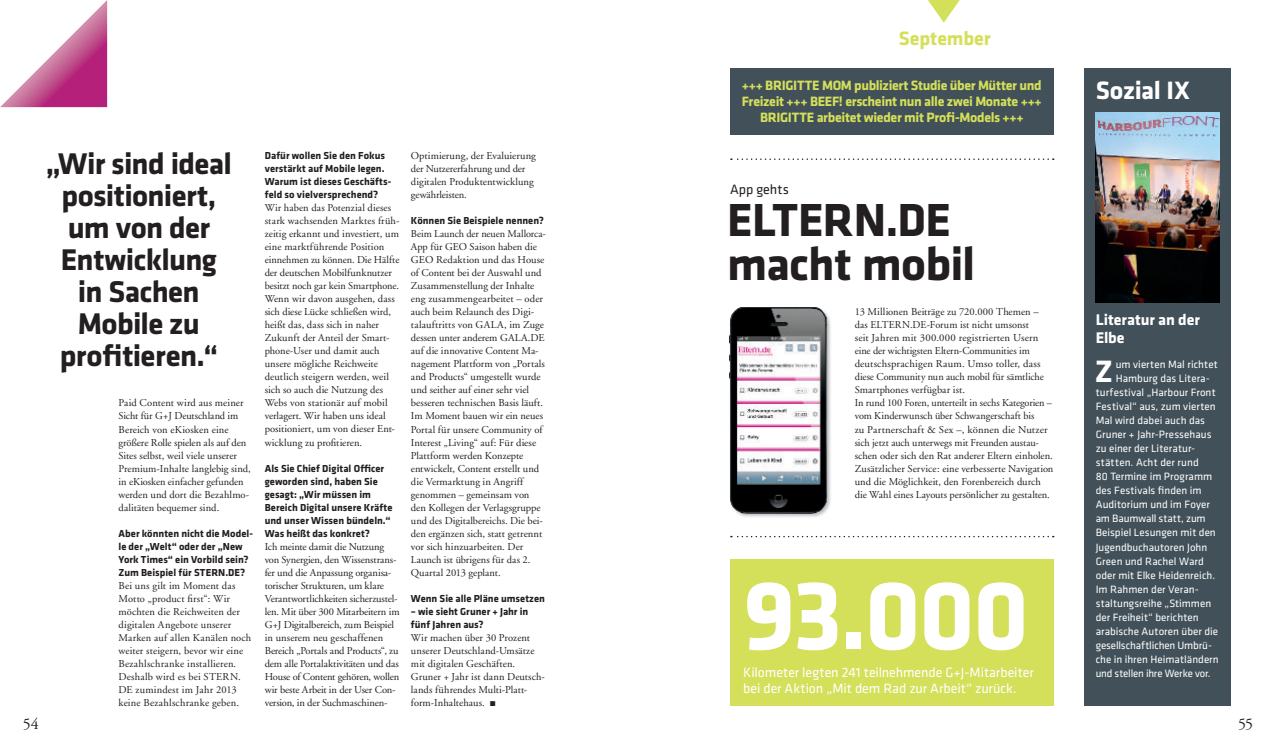
<style>
.page{position:relative;width:1276px;height:752px;background:#fff}
.page>*{position:absolute;margin:0;border:0;box-sizing:border-box;transform-origin:0 0}
.t1{font:700 102px "Klavika";color:#fff}
.t2{font:700 48px/44px "Klavika";letter-spacing:-.015em;color:#231f20}
.t3{font:700 32px "Klavika";color:#fff}
.t4{font:700 31px/32px "Klavika";letter-spacing:-.02em;color:#231f20;text-align:center}
.t5{font:700 26px "Klavika";letter-spacing:-.01em;color:#fff}
.t6{font:700 20px "Klavika";letter-spacing:-.005em;color:#d4e05a}
.t7{font:700 16px/18px "Klavika";letter-spacing:-.005em;color:#fff}
.t8{font:16px "Adobe Garamond";color:#231f20}
.t9{font:700 14px/16px "Klavika";letter-spacing:-.025em;color:#d4e05a;text-align:center}
.t10{font:14px/16px "Klavika";letter-spacing:-.01em;color:#fff}
.t11{font:14px "Klavika";color:#231f20}
.t12{font:11px "Klavika";color:#fff}
.t13{font:10.5px/13px "Adobe Garamond";color:#231f20}
.t14{font:700 10.5px "Klavika";color:#231f20}
.s1{font-size:30px}
.s2{font-family:"Klavika";font-weight:700}
</style>
<div class="page">
<svg style="left:0;top:0;width:107px;height:107px"></svg>
<div style="left:1084px;top:68px;width:146px;height:637px;background:#425159"></div>
<svg style="left:928px;top:0;width:32px;height:23px"></svg>
<div style="left:730px;top:68px;width:323px;height:66px;background:#425159"></div>
<img style="left:729px;top:307px;width:102px;height:210px">
<img style="left:1095px;top:112px;width:124px;height:190px">
<div style="left:730px;top:559px;width:323px;height:146px;background:#d4e05a"></div>
<svg style="left:731px;top:535px;width:322px;height:2px"></svg>
<svg style="left:731px;top:158px;width:322px;height:2px"></svg>
<p class="t4" style="left:46px;top:148px;width:188px">„Wir sind ideal positioniert, um von der<br>Entwicklung in Sachen<br>Mobile zu profitieren.<span class="s1">“</span></p>
<p class="t8" style="left:23px;top:715px;width:17px">54</p>
<p class="t13" style="left:118px;top:396px;width:134px">Paid Content wird aus meiner<br>Sicht für G+J Deutschland im<br>Bereich von eKiosken eine größere Rolle spielen als auf den<br>Sites selbst, weil viele unserer<br>Premium-Inhalte langlebig sind, in eKiosken einfacher gefunden werden und dort die Bezahlmo&shy;dalitäten bequemer sind.</p>
<p class="t13" style="left:118px;top:526px;width:136px"><span class="s2">Aber könnten nicht die Model&shy;le der „Welt“ oder der „New<br>York Times“ ein Vorbild sein?<br>Zum Beispiel für STERN.DE?<br></span>Bei uns gilt im Moment das<br>Motto „product first“: Wir möchten die Reichweiten der digitalen Angebote unserer<br>Marken auf allen Kanälen noch weiter steigern, bevor wir eine<br>Bezahlschranke installieren.<br>Deshalb wird es bei STERN.<br>DE zumindest im Jahr 2013 keine Bezahlschranke geben.</p>
<p class="t13" style="left:265px;top:149px;width:136px"><span class="s2">Dafür wollen Sie den Fokus verstärkt auf Mobile legen.<br>Warum ist dieses Geschäfts&shy;feld so vielversprechend?<br></span>Wir haben das Potenzial dieses stark wachsenden Marktes früh&shy;zeitig erkannt und investiert, um eine marktführende Position einnehmen zu können. Die Hälfte der deutschen Mobilfunknutzer besitzt noch gar kein Smartphone.<br>Wenn wir davon ausgehen, dass sich diese Lücke schließen wird, heißt das, dass sich in naher<br>Zukunft der Anteil der Smart&shy;phone-User und damit auch unsere mögliche Reichweite deutlich steigern werden, weil sich so auch die Nutzung des<br>Webs von stationär auf mobil verlagert. Wir haben uns ideal positioniert, um von dieser Ent&shy;wicklung zu profitieren.</p>
<p class="t13" style="left:265px;top:461px;width:136px"><span class="s2">Als Sie Chief Digital Officer geworden sind, haben Sie gesagt: „Wir müssen im<br>Bereich Digital unsere Kräfte und unser Wissen bündeln.“<br>Was heißt das konkret?<br></span>Ich meinte damit die Nutzung von Synergien, den Wissenstrans&shy;fer und die Anpassung organisa&shy;torischer Strukturen, um klare<br>Verantwortlichkeiten sicherzustel&shy;len. Mit über 300 Mitarbeitern im<br>G+J Digitalbereich, zum Beispiel in unserem neu geschaffenen<br>Bereich „Portals and Products“, zu dem alle Portalaktivitäten und das<br>House of Content gehören, wollen wir beste Arbeit in der User Con&shy;version, in der Suchmaschinen-</p>
<p class="t13" style="left:411px;top:149px;width:126px">Optimierung, der Evaluierung der Nutzererfahrung und der digitalen Produktentwicklung gewährleisten.</p>
<p class="t13" style="left:411px;top:214px;width:136px"><span class="s2">Können Sie Beispiele nennen?<br></span>Beim Launch der neuen Mallorca-<br>App für GEO Saison haben die<br>GEO Redaktion und das House of Content bei der Auswahl und<br>Zusammenstellung der Inhalte eng zusammengearbeitet – oder auch beim Relaunch des Digi&shy;talauftritts von GALA, im Zuge dessen unter anderem GALA.DE auf die innovative Content Ma&shy;nagement Plattform von „Portals and Products“ umgestellt wurde und seither auf einer sehr viel besseren technischen Basis läuft.<br>Im Moment bauen wir ein neues<br>Portal für unsere Community of<br>Interest „Living“ auf: Für diese<br>Plattform werden Konzepte entwickelt, Content erstellt und die Vermarktung in Angriff genommen – gemeinsam von den Kollegen der Verlagsgruppe und des Digitalbereichs. Die bei&shy;den ergänzen sich, statt getrennt vor sich hinzuarbeiten. Der<br>Launch ist übrigens für das 2.<br>Quartal 2013 geplant.</p>
<p class="t14" style="left:411px;top:592px;width:136px">Wenn Sie alle Pläne umsetzen</p>
<p class="t13" style="left:411px;top:604px;width:135px"><span class="s2">– wie sieht Gruner + Jahr in fünf Jahren aus?<br></span>Wir machen über 30 Prozent unserer Deutschland-Umsätze mit digitalen Geschäften.<br>Gruner + Jahr ist dann Deutsch&shy;lands führendes Multi-Platt&shy;form-Inhaltehaus. ■</p>
<h3 class="t6" style="left:899px;top:28px;width:93px">September</h3>
<h3 class="t9" style="left:742px;top:77px;width:301px">+++ BRIGITTE MOM publiziert Studie über Mütter und<br>Freizeit +++ BEEF! erscheint nun alle zwei Monate +++<br>BRIGITTE arbeitet wieder mit Profi-Models +++</h3>
<h3 class="t5" style="left:1095px;top:76px;width:96px">Sozial IX</h3>
<h3 class="t11" style="left:730px;top:182px;width:60px">App gehts</h3>
<h2 class="t2" style="left:727px;top:199px;width:250px">ELTERN.DE macht mobil</h2>
<p class="t13" style="left:854px;top:305px;width:200px">13 Millionen Beiträge zu 720.000 Themen – das ELTERN.DE-Forum ist nicht umsonst<br>seit Jahren mit 300.000 registrierten Usern eine der wichtigsten Eltern-Communities im deutschsprachigen Raum. Umso toller, dass diese Community nun auch mobil für sämtliche Smartphones verfügbar ist.<br>In rund 100 Foren, unterteilt in sechs Kategorien – vom Kinderwunsch über Schwangerschaft bis<br>zu Partnerschaft &amp; Sex –, können die Nutzer sich jetzt auch unterwegs mit Freunden austau&shy;schen oder sich den Rat anderer Eltern einholen.<br>Zusätzlicher Service: eine verbesserte Navigation und die Möglichkeit, den Forenbereich durch die Wahl eines Layouts persönlicher zu gestalten.</p>
<h1 class="t1" style="left:743px;top:559px;width:287px">93.000</h1>
<h3 class="t10" style="left:743px;top:664px;width:292px">Kilometer legten 241 teilnehmende G+J-Mitarbeiter bei der Aktion „Mit dem Rad zur Arbeit“ zurück.</h3>
<h3 class="t7" style="left:1095px;top:311px;width:106px">Literatur an der<br>Elbe</h3>
<h3 class="t3" style="left:1095px;top:354px;width:20px">Z</h3>
<p class="t12" style="left:1115px;top:358px;width:104px">um vierten Mal richtet</p>
<p class="t12" style="left:1115px;top:372px;width:96px">Hamburg das Litera-</p>
<p class="t12" style="left:1095px;top:386px;width:121px">turfestival „Harbour Front</p>
<p class="t12" style="left:1095px;top:400px;width:121px">Festival“ aus, zum vierten</p>
<p class="t12" style="left:1095px;top:414px;width:111px">Mal wird dabei auch das</p>
<p class="t12" style="left:1095px;top:428px;width:117px">Gruner + Jahr-Pressehaus</p>
<p class="t12" style="left:1095px;top:442px;width:101px">zu einer der Literatur-</p>
<p class="t12" style="left:1095px;top:456px;width:105px">stätten. Acht der rund</p>
<p class="t12" style="left:1095px;top:470px;width:118px">80 Termine im Programm</p>
<p class="t12" style="left:1095px;top:484px;width:107px">des Festivals finden im</p>
<p class="t12" style="left:1095px;top:498px;width:116px">Auditorium und im Foyer</p>
<p class="t12" style="left:1095px;top:512px;width:111px">am Baumwall statt, zum</p>
<p class="t12" style="left:1095px;top:526px;width:122px">Beispiel Lesungen mit den</p>
<p class="t12" style="left:1095px;top:540px;width:113px">Jugendbuchautoren John</p>
<p class="t12" style="left:1095px;top:554px;width:110px">Green und Rachel Ward</p>
<p class="t12" style="left:1095px;top:568px;width:121px">oder mit Elke Heidenreich.</p>
<p class="t12" style="left:1095px;top:582px;width:105px">Im Rahmen der Veran-</p>
<p class="t12" style="left:1095px;top:596px;width:117px">staltungsreihe „Stimmen</p>
<p class="t12" style="left:1095px;top:610px;width:105px">der Freiheit“ berichten</p>
<p class="t12" style="left:1095px;top:624px;width:124px">arabische Autoren über die</p>
<p class="t12" style="left:1095px;top:638px;width:118px">gesellschaftlichen Umbrü-</p>
<p class="t12" style="left:1095px;top:652px;width:125px">che in ihren Heimatländern</p>
<p class="t12" style="left:1095px;top:666px;width:116px">und stellen ihre Werke vor.</p>
<h3 class="t8" style="left:1238px;top:715px;width:17px">55</h3>
</div>
